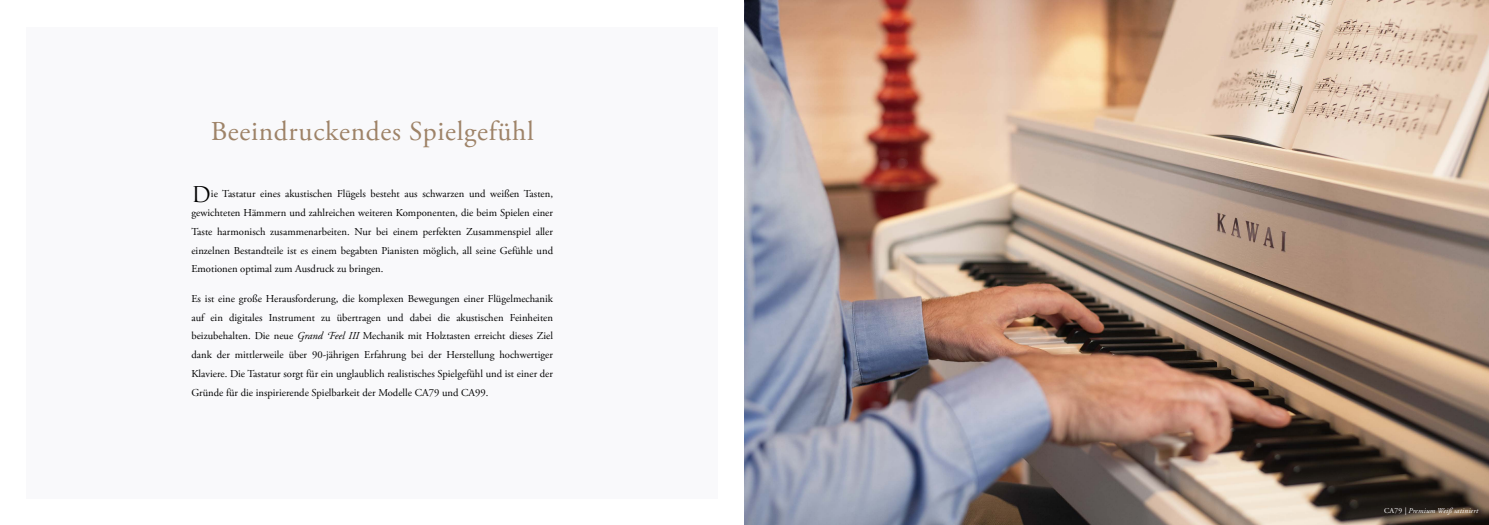
<style>
.page{position:relative;width:1489px;height:525px;background:#fff}
.page>*{position:absolute;margin:0;border:0;box-sizing:border-box;transform-origin:0 0}
.t1{font:27.5px "Adobe Garamond Pro";letter-spacing:.025em;color:#9e8368}
.t2{font:10.62px/18.8px "Adobe Garamond Pro";color:#000;text-align:justify}
.t3{font:italic 7.5px "Adobe Garamond Pro";letter-spacing:.025em;color:#fff}
.s1{font-family:"Trajan Pro";font-size:21.25px}
.s2{font-style:italic}
.s3{font-style:normal}
</style>
<div class="page">
<img style="left:744px;top:0;width:744px;height:524px">
<div style="left:27px;top:27px;width:691px;height:471px;background:#f9f9fb"></div>
<h1 class="t1" style="left:211px;top:115px;width:324px">Beeindruckendes Spielgefühl</h1>
<p class="t2" style="left:191px;top:185px;width:363px"><span class="s1">D</span>ie Tastatur eines akustischen Flügels besteht aus schwarzen und weißen Tasten, gewichteten Hämmern und zahlreichen weiteren Komponenten, die beim Spielen einer Taste harmonisch zusammenarbeiten. Nur bei einem perfekten Zusammenspiel aller einzelnen Bestandteile ist es einem begabten Pianisten möglich, all seine Gefühle und Emotionen optimal zum Ausdruck zu bringen.</p>
<p class="t2" style="left:191px;top:289px;width:363px">Es ist eine große Herausforderung, die komplexen Bewegungen einer Flügelmechanik auf ein digitales Instrument zu übertragen und dabei die akustischen Feinheiten beizubehalten. Die neue <span class="s2">Grand Feel III</span> Mechanik mit Holztasten erreicht dieses Ziel dank der mittlerweile über 90-jährigen Erfahrung bei der Herstellung hochwertiger Klaviere. Die Tastatur sorgt für ein unglaublich realistisches Spielgefühl und ist einer der Gründe für die inspirierende Spielbarkeit der Modelle CA79 und CA99.</p>
<p class="t3" style="left:1383px;top:506px;width:96px"><span class="s3">CA79</span> | Premium Weiß satiniert</p>
</div>
